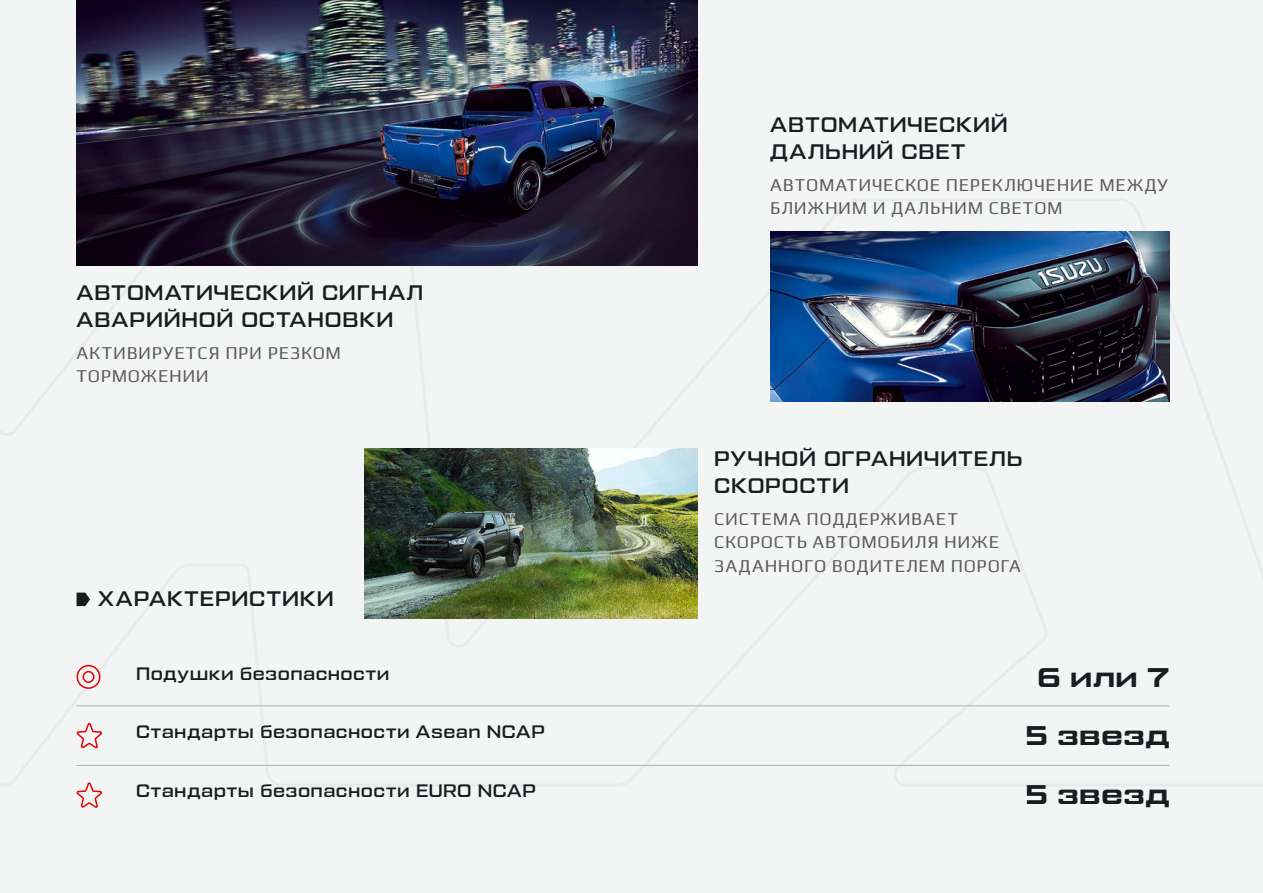
<style>
.page{position:relative;width:1263px;height:893px;background:#f3f4f4}
.page>*{position:absolute;margin:0;border:0;box-sizing:border-box;transform-origin:0 0}
.t1{font:27px "Tactic Sans Exd Bld";letter-spacing:.02em;color:#1b1c20}
.t2{font:500 21px/27.3px "Tactic Sans";letter-spacing:.045em;color:#1b1c20}
.t3{font:18px/23.4px "Play";letter-spacing:.04em;color:#5c5b60}
.t4{font:500 18px "Tactic Sans";letter-spacing:.025em;color:#1b1c20}
</style>
<div class="page">
<svg style="left:77px;top:593px;width:13px;height:13px"></svg>
<hr style="left:77px;top:705px;width:59px;height:1px;background:#aeafb2">
<hr style="left:136px;top:705px;width:525px;height:1px;background:#aeafb2">
<hr style="left:661px;top:705px;width:508px;height:1px;background:#aeafb2">
<hr style="left:77px;top:765px;width:59px;height:1px;background:#aeafb2">
<hr style="left:136px;top:765px;width:525px;height:1px;background:#aeafb2">
<hr style="left:661px;top:765px;width:508px;height:1px;background:#aeafb2">
<svg style="left:76px;top:664px;width:25px;height:25px"></svg>
<svg style="left:76px;top:722px;width:26px;height:27px"></svg>
<svg style="left:76px;top:782px;width:26px;height:26px"></svg>
<img style="left:77px;top:0;width:620px;height:265px">
<img style="left:770px;top:231px;width:399px;height:170px">
<img style="left:364px;top:448px;width:333px;height:170px">
<p class="t2" style="left:77px;top:279px;width:348px">АВТОМАТИЧЕСКИЙ СИГНАЛ<br>АВАРИЙНОЙ ОСТАНОВКИ</p>
<p class="t3" style="left:77px;top:340px;width:266px">АКТИВИРУЕТСЯ ПРИ РЕЗКОМ<br>ТОРМОЖЕНИИ</p>
<p class="t2" style="left:98px;top:585px;width:237px">ХАРАКТЕРИСТИКИ</p>
<p class="t2" style="left:770px;top:111px;width:239px">АВТОМАТИЧЕСКИЙ<br>ДАЛЬНИЙ СВЕТ</p>
<p class="t3" style="left:770px;top:172px;width:399px">АВТОМАТИЧЕСКОЕ ПЕРЕКЛЮЧЕНИЕ МЕЖДУ<br>БЛИЖНИМ И ДАЛЬНИМ СВЕТОМ</p>
<p class="t2" style="left:714px;top:445px;width:309px">РУЧНОЙ ОГРАНИЧИТЕЛЬ<br>СКОРОСТИ</p>
<p class="t3" style="left:714px;top:506px;width:308px">CИСТЕМА ПОДДЕРЖИВАЕТ<br>СКОРОСТЬ АВТОМОБИЛЯ НИЖЕ<br>ЗАДАННОГО ВОДИТЕЛЕМ ПОРОГА</p>
<p class="t4" style="left:136px;top:664px;width:255px">Подушки безопасности</p>
<h1 class="t1" style="left:1037px;top:663px;width:133px">6 или 7</h1>
<p class="t4" style="left:136px;top:722px;width:410px">Стандарты безопасности Asean NCAP</p>
<h1 class="t1" style="left:1025px;top:721px;width:145px">5 звезд</h1>
<p class="t4" style="left:136px;top:781px;width:401px">Стандарты безопасности EURO NCAP</p>
<h1 class="t1" style="left:1025px;top:781px;width:145px">5 звезд</h1>
</div>
